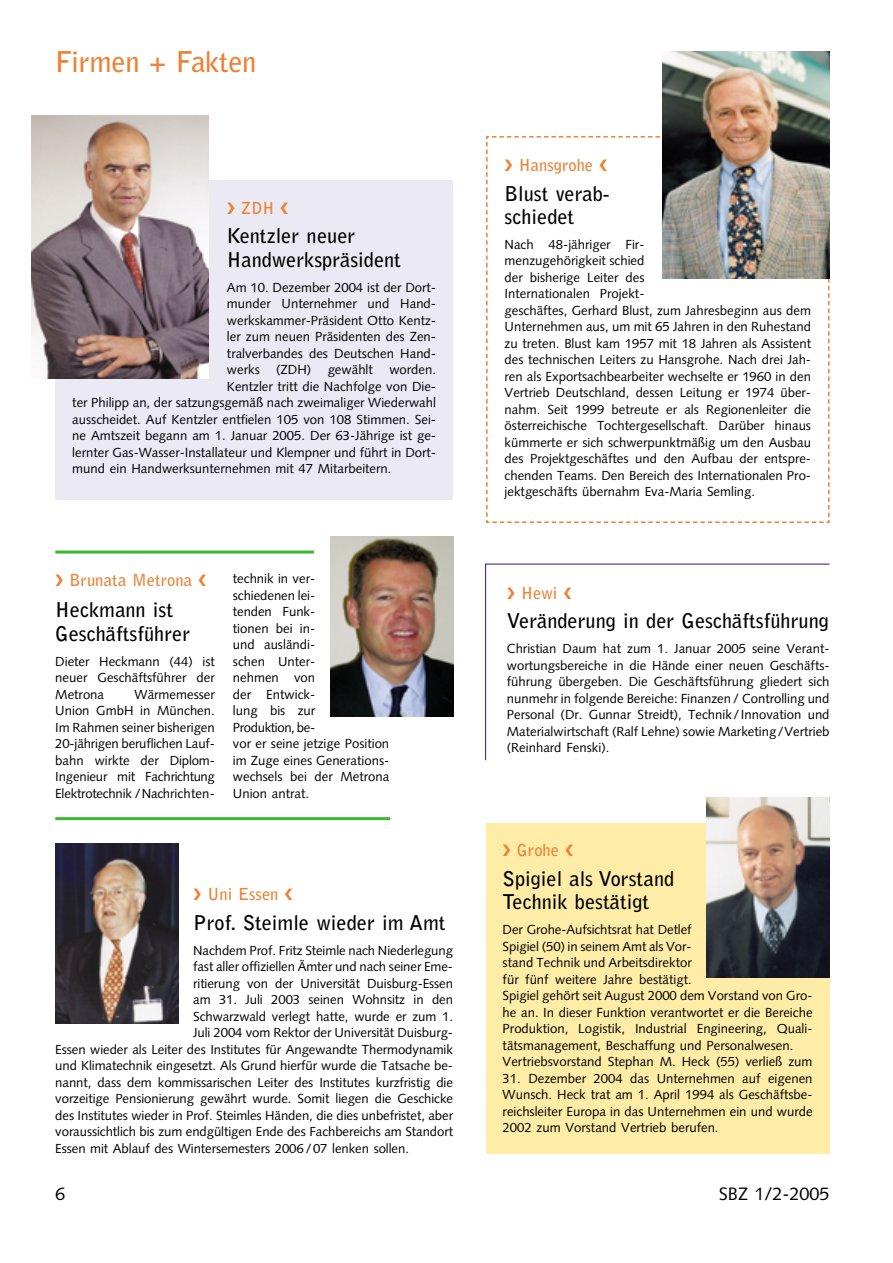
<style>
.page{position:relative;width:893px;height:1263px;background:#fff}
.page>*{position:absolute;margin:0;border:0;box-sizing:border-box;transform-origin:0 0}
.t1{font:700 28.5px "Bell Gothic";letter-spacing:-.01em;color:#ec8236}
.t2{font:700 20.25px/23.2px "Bell Gothic";color:#000}
.t3{font:18px "Syntax";color:#000}
.t4{font:700 16.5px "Bell Gothic";color:#ec8236}
.t5{font:13.2px/16.5px "Syntax";color:#000;text-align:justify}
</style>
<div class="page">
<div style="left:55px;top:180px;width:398px;height:320px;background:#ebeaf4"></div>
<img style="left:31px;top:115px;width:178px;height:264px">
<img style="left:662px;top:51px;width:167px;height:85px">
<img style="left:330px;top:537px;width:123px;height:180px">
<hr style="left:55px;top:551px;width:259px;height:3px;background:#3bb62f">
<hr style="left:55px;top:817px;width:335px;height:3px;background:#3bb62f">
<div style="left:485px;top:823px;width:344px;height:330px;background:#feeca7"></div>
<img style="left:706px;top:798px;width:123px;height:179px">
<img style="left:55px;top:843px;width:123px;height:180px">
<svg style="left:485px;top:563px;width:345px;height:198px"></svg>
<svg style="left:486px;top:136px;width:343px;height:387px"></svg>
<svg style="left:507px;top:587px;width:7px;height:12px"></svg>
<svg style="left:564px;top:587px;width:7px;height:12px"></svg>
<h1 class="t1" style="left:55px;top:51px;width:203px">Firmen + Fakten</h1>
<p class="t4" style="left:241px;top:201px;width:34px">ZDH</p>
<h2 class="t2" style="left:227px;top:226px;width:175px">Kentzler neuer<br>Handwerkspräsident</h2>
<p class="t5" style="left:227px;top:280px;width:210px">Am 10. Dezember 2004 ist der Dort&shy;munder Unternehmer und Hand&shy;werkskammer-Präsident Otto Kentz&shy;ler zum neuen Präsidenten des Zen&shy;tralverbandes des Deutschen Hand&shy;werks</p>
<p class="t5" style="left:276px;top:363px;width:36px">(ZDH)</p>
<p class="t5" style="left:328px;top:363px;width:47px">gewählt</p>
<p class="t5" style="left:389px;top:363px;width:48px">worden.</p>
<p class="t5" style="left:227px;top:379px;width:210px">Kentzler tritt die Nachfolge von Die-</p>
<p class="t5" style="left:72px;top:396px;width:365px">ter Philipp an, der satzungsgemäß nach zweimaliger Wiederwahl</p>
<p class="t5" style="left:72px;top:412px;width:365px">ausscheidet. Auf Kentzler entfielen 105 von 108 Stimmen. Sei-</p>
<p class="t5" style="left:72px;top:429px;width:365px">ne Amtszeit begann am 1. Januar 2005. Der 63-Jährige ist ge-</p>
<p class="t5" style="left:72px;top:445px;width:365px">lernter Gas-Wasser-Installateur und Klempner und führt in Dort-</p>
<p class="t5" style="left:72px;top:462px;width:321px">mund ein Handwerksunternehmen mit 47 Mitarbeitern.</p>
<p class="t4" style="left:70px;top:573px;width:124px">Brunata Metrona</p>
<h2 class="t2" style="left:55px;top:600px;width:136px">Heckmann ist<br>Geschäftsführer</h2>
<p class="t5" style="left:55px;top:654px;width:161px">Dieter Heckmann (44) ist neuer Geschäftsführer der Metrona</p>
<p class="t5" style="left:55px;top:687px;width:161px;text-indent:79px">Wärmemesser Union GmbH in München.<br>Im Rahmen seiner bisherigen 20-jährigen beruflichen Lauf&shy;bahn wirkte der Diplom-Ingenieur mit Fachrichtung Elektrotechnik /Nachrichten-</p>
<p class="t5" style="left:233px;top:572px;width:158px;text-align:left">technik in ver-<br>schiedenen lei-<br>tenden Funk-<br>tionen bei in-<br>und ausländi-<br>schen Unter-<br>nehmen von<br>der Entwick-<br>lung bis zur<br>Produktion, be-<br>vor er seine jetzige Position im Zuge eines Generations&shy;wechsels bei der Metrona<br>Union antrat.</p>
<p class="t4" style="left:207px;top:888px;width:72px">Uni Essen</p>
<h2 class="t2" style="left:193px;top:912px;width:254px">Prof. Steimle wieder im Amt</h2>
<p class="t5" style="left:193px;top:943px;width:261px">Nachdem Prof. Fritz Steimle nach Niederlegung</p>
<p class="t5" style="left:193px;top:960px;width:261px">fast aller offiziellen Ämter und nach seiner Eme-</p>
<p class="t5" style="left:193px;top:976px;width:261px">ritierung von der Universität Duisburg-Essen</p>
<p class="t5" style="left:193px;top:993px;width:261px">am 31. Juli 2003 seinen Wohnsitz in den</p>
<p class="t5" style="left:193px;top:1009px;width:261px">Schwarzwald verlegt hatte, wurde er zum 1.</p>
<p class="t5" style="left:193px;top:1026px;width:261px">Juli 2004 vom Rektor der Universität Duisburg-</p>
<p class="t5" style="left:55px;top:1042px;width:399px">Essen wieder als Leiter des Institutes für Angewandte Thermodynamik</p>
<p class="t5" style="left:55px;top:1059px;width:399px">und Klimatechnik eingesetzt. Als Grund hierfür wurde die Tatsache be-</p>
<p class="t5" style="left:55px;top:1075px;width:399px">nannt, dass dem kommissarischen Leiter des Institutes kurzfristig die</p>
<p class="t5" style="left:55px;top:1092px;width:399px">vorzeitige Pensionierung gewährt wurde. Somit liegen die Geschicke</p>
<p class="t5" style="left:55px;top:1108px;width:399px">des Institutes wieder in Prof. Steimles Händen, die dies unbefristet, aber</p>
<p class="t5" style="left:55px;top:1125px;width:399px">voraussichtlich bis zum endgültigen Ende des Fachbereichs am Standort</p>
<p class="t5" style="left:55px;top:1141px;width:355px">Essen mit Ablauf des Wintersemesters 2006 /07 lenken sollen.</p>
<p class="t4" style="left:519px;top:159px;width:76px">Hansgrohe</p>
<h2 class="t2" style="left:504px;top:183px;width:106px">Blust verab&shy;schiedet</h2>
<p class="t5" style="left:504px;top:237px;width:308px;text-align:left">Nach 48-jähriger Fir-<br>menzugehörigkeit schied<br>der bisherige Leiter des<br>Internationalen Projekt-<br>geschäftes, Gerhard Blust, zum Jahresbeginn aus dem Unternehmen aus, um mit 65 Jahren in den Ruhestand zu treten. Blust kam 1957 mit 18 Jahren als Assistent des technischen Leiters zu Hansgrohe. Nach drei Jah&shy;ren als Exportsachbearbeiter wechselte er 1960 in den Vertrieb Deutschland, dessen Leitung er 1974 über&shy;nahm. Seit 1999 betreute er als Regionenleiter die österreichische Tochtergesellschaft. Darüber hinaus kümmerte er sich schwerpunktmäßig um den Ausbau des Projektgeschäftes und den Aufbau der entspre&shy;chenden Teams. Den Bereich des Internationalen Pro&shy;jektgeschäfts übernahm Eva-Maria Semling.</p>
<p class="t4" style="left:521px;top:586px;width:38px">Hewi</p>
<h2 class="t2" style="left:507px;top:611px;width:323px">Veränderung in der Geschäftsführung</h2>
<p class="t5" style="left:507px;top:642px;width:324px">Christian Daum hat zum 1. Januar 2005 seine Verant&shy;wortungsbereiche in die Hände einer neuen Geschäfts&shy;führung übergeben. Die Geschäftsführung gliedert sich nunmehr in folgende Bereiche: Finanzen / Controlling und Personal (Dr. Gunnar Streidt), Technik/Innovation und Materialwirtschaft (Ralf Lehne) sowie Marketing/Vertrieb (Reinhard Fenski).</p>
<p class="t4" style="left:517px;top:844px;width:44px">Grohe</p>
<h2 class="t2" style="left:502px;top:868px;width:173px">Spigiel als Vorstand<br>Technik bestätigt</h2>
<p class="t5" style="left:502px;top:923px;width:311px;text-align:left">Der Grohe-Aufsichtsrat hat Detlef<br>Spigiel (50) in seinem Amt als Vor-<br>stand Technik und Arbeitsdirektor<br>für fünf weitere Jahre bestätigt.<br>Spigiel gehört seit August 2000 dem Vorstand von Gro&shy;he an. In dieser Funktion verantwortet er die Bereiche Produktion, Logistik, Industrial Engineering, Quali&shy;tätsmanagement, Beschaffung und Personalwesen.<br>Vertriebsvorstand Stephan M. Heck (55) verließ zum</p>
<p class="t5" style="left:502px;top:1071px;width:311px">31. Dezember 2004 das Unternehmen auf eigenen Wunsch. Heck trat am 1. April 1994 als Geschäftsbe&shy;reichsleiter Europa in das Unternehmen ein und wurde 2002 zum Vorstand Vertrieb berufen.</p>
<h3 class="t3" style="left:55px;top:1186px;width:12px">6</h3>
<h3 class="t3" style="left:719px;top:1186px;width:112px">SBZ 1/2-2005</h3>
</div>
